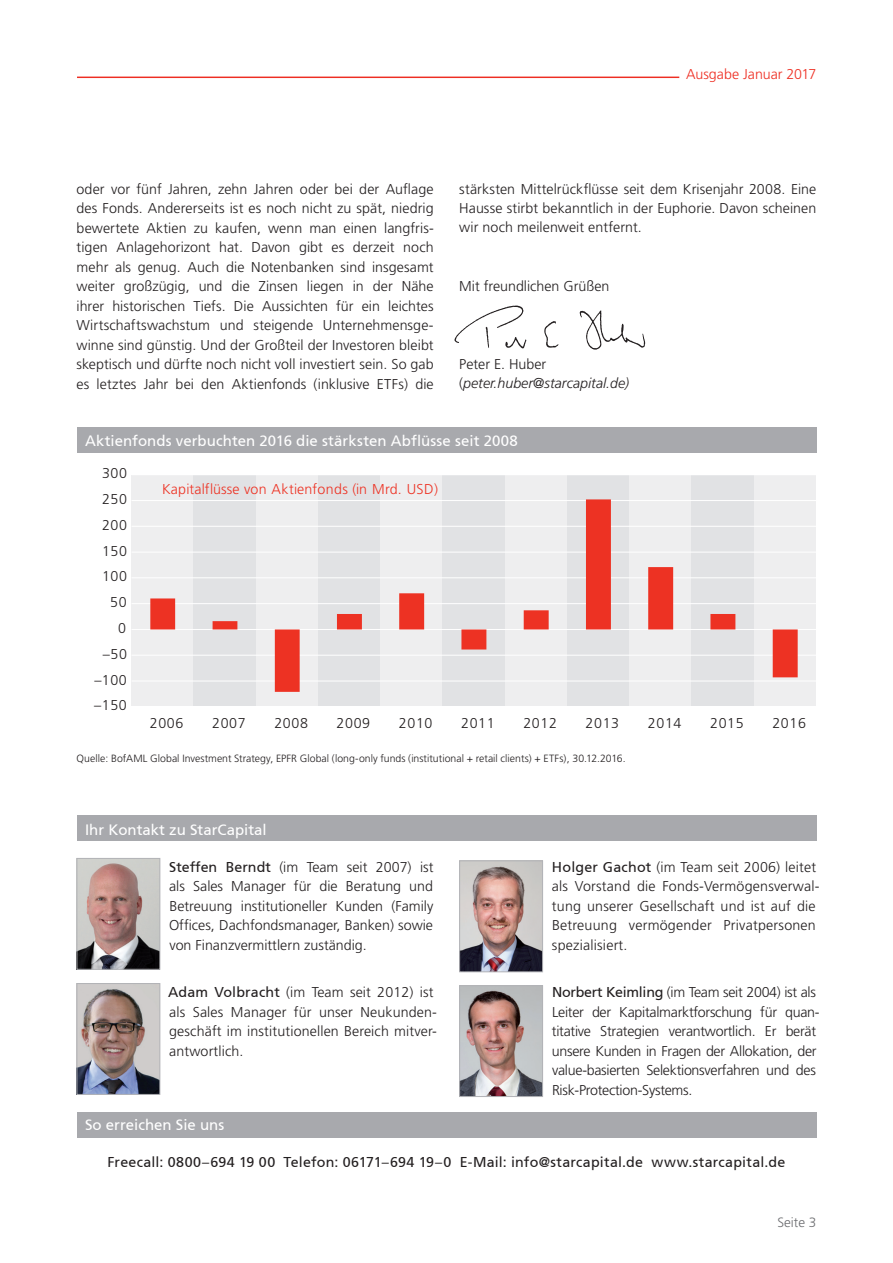
<style>
.page{position:relative;width:893px;height:1263px;background:#fff}
.page>*{position:absolute;margin:0;border:0;box-sizing:border-box;transform-origin:0 0}
.t1{font:15px "Frutiger";color:#fff}
.t2{font:300 14.25px/19.5px "Frutiger";letter-spacing:.005em;color:#231f20;text-align:justify}
.t3{font:300 14.25px/19.5px "Frutiger";letter-spacing:-.02em;color:#231f20}
.t4{font:14.25px "Frutiger";letter-spacing:.015em;color:#231f20}
.t5{font:300 14.25px "Frutiger LT";letter-spacing:.045em;color:#231f20}
.t6{font:italic 300 14.25px/19.5px "Frutiger";color:#231f20}
.t7{font:300 14.25px "Frutiger LT";letter-spacing:.015em;color:#ed3223}
.t8{font:300 14.25px "Frutiger";letter-spacing:-.005em;color:#ee2e22}
.t9{font:300 13.5px "Frutiger";color:#6c6d70}
.t10{font:300 10.5px "Frutiger";color:#231f20}
.s1{font-style:normal}
.s2{font-weight:400}
</style>
<div class="page">
<hr style="left:77px;top:77px;width:602px;height:1px;background:#ee2e22">
<img style="left:461px;top:862px;width:80px;height:108px">
<div style="left:459px;top:860px;width:84px;height:112px;border:1px solid #b2b3b7"></div>
<img style="left:79px;top:860px;width:79px;height:108px">
<div style="left:77px;top:858px;width:83px;height:112px;border:1px solid #b2b3b7"></div>
<img style="left:79px;top:985px;width:79px;height:108px">
<div style="left:77px;top:983px;width:83px;height:112px;border:1px solid #b2b3b7"></div>
<div style="left:77px;top:815px;width:739px;height:26px;background:#a8a9ad"></div>
<img style="left:461px;top:987px;width:80px;height:108px">
<div style="left:459px;top:985px;width:84px;height:112px;border:1px solid #b2b3b7"></div>
<div style="left:77px;top:1113px;width:739px;height:25px;background:#a8a9ad"></div>
<svg style="left:580px;top:310px;width:65px;height:40px"></svg>
<svg style="left:544px;top:321px;width:15px;height:27px"></svg>
<svg style="left:454px;top:305px;width:72px;height:44px"></svg>
<div style="left:77px;top:428px;width:739px;height:25px;background:#a8a9ad"></div>
<div style="left:132px;top:475px;width:62px;height:230px;background:#eeeeef"></div>
<div style="left:194px;top:475px;width:62px;height:230px;background:#e1e2e4"></div>
<div style="left:256px;top:475px;width:62px;height:230px;background:#eeeeef"></div>
<div style="left:318px;top:475px;width:62px;height:230px;background:#e1e2e4"></div>
<div style="left:380px;top:475px;width:63px;height:230px;background:#eeeeef"></div>
<div style="left:443px;top:475px;width:62px;height:230px;background:#e1e2e4"></div>
<div style="left:505px;top:475px;width:62px;height:230px;background:#eeeeef"></div>
<div style="left:567px;top:475px;width:62px;height:230px;background:#e1e2e4"></div>
<div style="left:629px;top:475px;width:62px;height:230px;background:#eeeeef"></div>
<div style="left:691px;top:475px;width:63px;height:230px;background:#e1e2e4"></div>
<div style="left:754px;top:475px;width:62px;height:230px;background:#eeeeef"></div>
<hr style="left:132px;top:681px;width:684px;height:1px;background:#fff">
<hr style="left:132px;top:655px;width:684px;height:1px;background:#fff">
<hr style="left:132px;top:629px;width:684px;height:1px;background:#fff">
<hr style="left:132px;top:603px;width:684px;height:1px;background:#fff">
<hr style="left:132px;top:577px;width:684px;height:1px;background:#fff">
<hr style="left:132px;top:552px;width:684px;height:1px;background:#fff">
<hr style="left:132px;top:526px;width:684px;height:1px;background:#fff">
<hr style="left:132px;top:500px;width:684px;height:1px;background:#fff">
<svg style="left:150px;top:499px;width:648px;height:193px"></svg>
<p class="t8" style="left:686px;top:66px;width:132px">Ausgabe Januar 2017</p>
<p class="t2" style="left:77px;top:179px;width:359px">oder vor fünf Jahren, zehn Jahren oder bei der Auflage des Fonds. Andererseits ist es noch nicht zu spät, niedrig bewertete Aktien zu kaufen, wenn man einen langfris&shy;tigen Anlagehorizont hat. Davon gibt es derzeit noch mehr als genug. Auch die Notenbanken sind insgesamt weiter großzügig, und die Zinsen liegen in der Nähe ihrer historischen Tiefs. Die Aussichten für ein leichtes Wirtschaftswachstum und steigende Unternehmensge&shy;winne sind günstig. Und der Großteil der Investoren bleibt skeptisch und dürfte noch nicht voll investiert sein. So gab es letztes Jahr bei den Aktienfonds (inklusive ETFs) die</p>
<p class="t2" style="left:459px;top:179px;width:359px">stärksten Mittelrückflüsse seit dem Krisenjahr 2008. Eine Hausse stirbt bekanntlich in der Euphorie. Davon scheinen wir noch meilenweit entfernt.</p>
<p class="t2" style="left:459px;top:276px;width:152px">Mit freundlichen Grüßen</p>
<p class="t6" style="left:459px;top:354px;width:172px"><span class="s1">Peter E. Huber (</span>peter.huber@starcapital.de)</p>
<p class="t1" style="left:85px;top:432px;width:434px">Aktienfonds verbuchten 2016 die stärksten Abflüsse seit 2008</p>
<p class="t5" style="left:102px;top:465px;width:27px">300</p>
<p class="t5" style="left:102px;top:491px;width:27px">250</p>
<p class="t5" style="left:102px;top:517px;width:27px">200</p>
<p class="t5" style="left:102px;top:543px;width:27px">150</p>
<p class="t5" style="left:102px;top:568px;width:27px">100</p>
<p class="t5" style="left:110px;top:594px;width:18px">50</p>
<p class="t5" style="left:118px;top:620px;width:9px">0</p>
<p class="t5" style="left:103px;top:646px;width:26px">–50</p>
<p class="t5" style="left:94px;top:671px;width:34px">–100</p>
<p class="t5" style="left:94px;top:697px;width:34px">–150</p>
<p class="t7" style="left:162px;top:481px;width:277px">Kapitalflüsse von Aktienfonds (in Mrd. USD)</p>
<p class="t5" style="left:150px;top:714px;width:35px">2006</p>
<p class="t5" style="left:212px;top:714px;width:35px">2007</p>
<p class="t5" style="left:274px;top:714px;width:35px">2008</p>
<p class="t5" style="left:337px;top:714px;width:35px">2009</p>
<p class="t5" style="left:399px;top:714px;width:35px">2010</p>
<p class="t5" style="left:461px;top:714px;width:35px">2011</p>
<p class="t5" style="left:523px;top:714px;width:35px">2012</p>
<p class="t5" style="left:586px;top:714px;width:35px">2013</p>
<p class="t5" style="left:648px;top:714px;width:35px">2014</p>
<p class="t5" style="left:710px;top:714px;width:35px">2015</p>
<p class="t5" style="left:772px;top:714px;width:35px">2016</p>
<p class="t10" style="left:77px;top:752px;width:551px">Quelle: BofAML Global Investment Strategy, EPFR Global (long-only funds (institutional + retail clients) + ETFs), 30.12.2016.</p>
<p class="t1" style="left:85px;top:821px;width:183px">Ihr Kontakt zu StarCapital</p>
<p class="t2" style="left:169px;top:857px;width:266px"><span class="s2">Steffen Berndt</span> (im Team seit 2007) ist als Sales Manager für die Beratung und Betreuung institutioneller Kunden (Family Offices, Dachfondsmanager, Banken) sowie von Finanzvermittlern zuständig.</p>
<p class="t2" style="left:552px;top:857px;width:269px;text-align:left"><span class="s2">Holger Gachot</span> (im Team seit 2006) leitet als Vorstand die Fonds-Vermögensverwal&shy;tung unserer Gesellschaft und ist auf die Betreuung vermögender Privatpersonen spezialisiert.</p>
<p class="t2" style="left:168px;top:982px;width:270px;text-align:left"><span class="s2">Adam Volbracht</span> (im Team seit 2012) ist als Sales Manager für unser Neukunden&shy;geschäft im institutionellen Bereich mitver&shy;antwortlich.</p>
<p class="t3" style="left:552px;top:982px;width:269px"><span class="s2">Norbert Keimling</span> (im Team seit 2004) ist als Leiter der Kapitalmarktforschung für quan&shy;titative Strategien verantwortlich. Er berät unsere Kunden in Fragen der Allokation, der value-basierten Selektionsverfahren und des Risk-Protection-Systems.</p>
<p class="t1" style="left:85px;top:1116px;width:141px">So erreichen Sie uns</p>
<p class="t4" style="left:107px;top:1153px;width:680px">Freecall: 0800–694 19 00 Telefon: 06171–694 19–0 E-Mail: info@starcapital.de www.starcapital.de</p>
<p class="t9" style="left:777px;top:1215px;width:41px">Seite 3</p>
</div>
